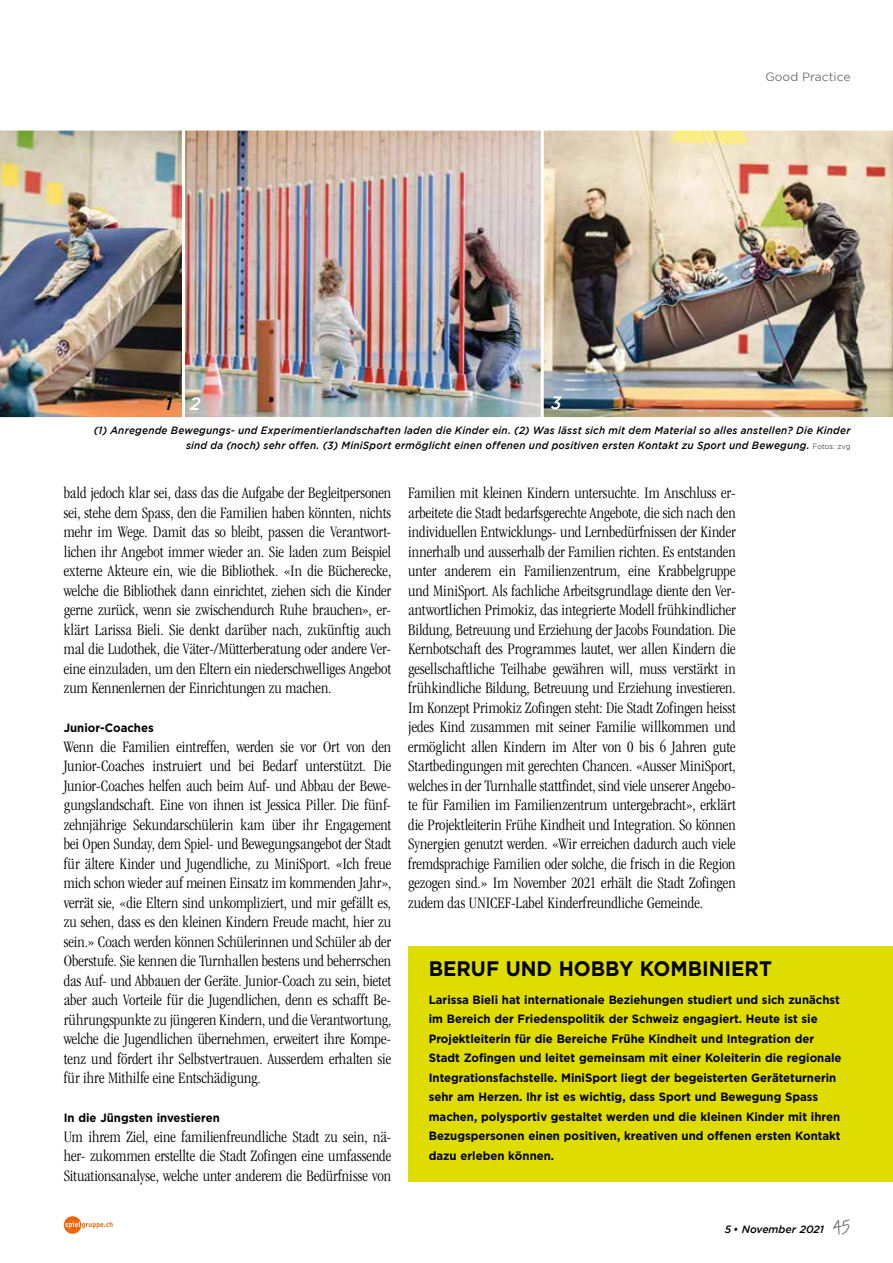
<style>
.page{position:relative;width:893px;height:1263px;background:#fff}
.page>*{position:absolute;margin:0;border:0;box-sizing:border-box;transform-origin:0 0}
.t1{font:700 21px "Gotham";color:#000;scale:.95 1}
.t2{font:italic 500 18px "Gotham";color:#000;scale:.95 1}
.t3{font:italic 500 18px "Gotham";color:#fff;scale:.95 1}
.t4{font:300 condensed 16.5px/19.5px "Garamond";color:#000;text-align:justify}
.t5{font:700 12px/19.5px "Gotham";color:#000;scale:.95 1}
.t6{font:12px "Gotham";color:#706f6f}
.t7{font:italic 500 10.5px/15px "Gotham";letter-spacing:.02em;color:#000;text-align:right;scale:.95 1}
.t8{font:italic 500 10.5px "Gotham";color:#000}
.s1{color:#fff}
.s2{font-weight:300;font-style:normal;font-size:7.5px}
.s3{font-family:"Rockford";font-weight:400;font-style:normal;font-size:18px;color:#706f6f}
</style>
<div class="page">
<div style="left:408px;top:947px;width:485px;height:235px;background:#dedc00"></div>
<img style="left:544px;top:130px;width:349px;height:288px">
<img style="left:185px;top:132px;width:355px;height:284px">
<div style="left:181px;top:128px;width:363px;height:292px;border:3px solid #fff"></div>
<img style="left:0;top:128px;width:185px;height:292px">
<div style="left:64px;top:1216px;width:17px;height:18px;background:#ec6608;border-radius:50%"></div>
<svg style="left:65px;top:1221px;width:48px;height:7px"></svg>
<p class="t2" style="left:165px;top:393px;width:39px">1 <span class="s1">2</span></p>
<p class="t3" style="left:551px;top:392px;width:12px">3</p>
<p class="t6" style="left:765px;top:70px;width:86px">Good Practice</p>
<p class="t7" style="left:94px;top:422px;width:798px">(1) Anregende Bewegungs- und Experimentierlandschaften laden die Kinder ein. (2) Was lässt sich mit dem Material so alles anstellen? Die Kinder sind da (noch) sehr offen. (3) MiniSport ermöglicht einen offenen und positiven ersten Kontakt zu Sport und Bewegung. <span class="s2">Fotos: zvg</span></p>
<p class="t4" style="left:64px;top:483px;width:329px">bald jedoch klar sei, dass das die Aufgabe der Begleitpersonen sei, stehe dem Spass, den die Familien haben könnten, nichts mehr im Wege. Damit das so bleibt, passen die Verantwort&shy;lichen ihr Angebot immer wieder an. Sie laden zum Beispiel externe Akteure ein, wie die Bibliothek. «In die Bücherecke, welche die Bibliothek dann einrichtet, ziehen sich die Kinder gerne zurück, wenn sie zwischendurch Ruhe brauchen», er&shy;klärt Larissa Bieli. Sie denkt darüber nach, zukünftig auch mal die Ludothek, die Väter-/Mütterberatung oder andere Ver&shy;eine einzuladen, um den Eltern ein niederschwelliges Angebot zum Kennenlernen der Einrichtungen zu machen.</p>
<p class="t5" style="left:64px;top:718px;width:96px">Junior-Coaches</p>
<p class="t4" style="left:64px;top:737px;width:329px">Wenn die Familien eintreffen, werden sie vor Ort von den Junior-Coaches instruiert und bei Bedarf unterstützt. Die Junior-Coaches helfen auch beim Auf- und Abbau der Bewe&shy;gungslandschaft. Eine von ihnen ist Jessica Piller. Die fünf&shy;zehnjährige Sekundarschülerin kam über ihr Engagement bei Open Sunday, dem Spiel- und Bewegungsangebot der Stadt für ältere Kinder und Jugendliche, zu MiniSport. «Ich freue mich schon wieder auf meinen Einsatz im kommenden Jahr», verrät sie, «die Eltern sind unkompliziert, und mir gefällt es, zu sehen, dass es den kleinen Kindern Freude macht, hier zu sein.» Coach werden können Schülerinnen und Schüler ab der Oberstufe. Sie kennen die Turnhallen bestens und beherrschen das Auf- und Abbauen der Geräte. Junior-Coach zu sein, bietet aber auch Vorteile für die Jugendlichen, denn es schafft Be&shy;rührungspunkte zu jüngeren Kindern, und die Verantwortung, welche die Jugendlichen übernehmen, erweitert ihre Kompe&shy;tenz und fördert ihr Selbstvertrauen. Ausserdem erhalten sie für ihre Mithilfe eine Entschädigung.</p>
<p class="t5" style="left:64px;top:1108px;width:166px">In die Jüngsten investieren</p>
<p class="t4" style="left:64px;top:1127px;width:329px">Um ihrem Ziel, eine familienfreundliche Stadt zu sein, nä&shy;her- zukommen erstellte die Stadt Zofingen eine umfassende Situationsanalyse, welche unter anderem die Bedürfnisse von</p>
<p class="t4" style="left:408px;top:483px;width:329px">Familien mit kleinen Kindern untersuchte. Im Anschluss er&shy;arbeitete die Stadt bedarfsgerechte Angebote, die sich nach den individuellen Entwicklungs- und Lernbedürfnissen der Kinder innerhalb und ausserhalb der Familien richten. Es entstanden unter anderem ein Familienzentrum, eine Krabbelgruppe und MiniSport. Als fachliche Arbeitsgrundlage diente den Ver&shy;antwortlichen Primokiz, das integrierte Modell frühkindlicher Bildung, Betreuung und Erziehung der Jacobs Foundation. Die Kernbotschaft des Programmes lautet, wer allen Kindern die gesellschaftliche Teilhabe gewähren will, muss verstärkt in frühkindliche Bildung, Betreuung und Erziehung investieren.<br>Im Konzept Primokiz Zofingen steht: Die Stadt Zofingen heisst jedes Kind zusammen mit seiner Familie willkommen und ermöglicht allen Kindern im Alter von 0 bis 6 Jahren gute Startbedingungen mit gerechten Chancen. «Ausser MiniSport, welches in der Turnhalle stattfindet, sind viele unserer Angebo&shy;te für Familien im Familienzentrum untergebracht», erklärt die Projektleiterin Frühe Kindheit und Integration. So können Synergien genutzt werden. «Wir erreichen dadurch auch viele fremdsprachige Familien oder solche, die frisch in die Region gezogen sind.» Im November 2021 erhält die Stadt Zofingen zudem das UNICEF-Label Kinderfreundliche Gemeinde.</p>
<p class="t1" style="left:429px;top:956px;width:363px">BERUF UND HOBBY KOMBINIERT</p>
<p class="t5" style="left:429px;top:989px;width:436px">Larissa Bieli hat internationale Beziehungen studiert und sich zunächst im Bereich der Friedenspolitik der Schweiz engagiert. Heute ist sie Projektleiterin für die Bereiche Frühe Kindheit und Integration der Stadt Zofingen und leitet gemeinsam mit einer Koleiterin die regionale Integrationsfachstelle. MiniSport liegt der begeisterten Geräteturnerin sehr am Herzen. Ihr ist es wichtig, dass Sport und Bewegung Spass machen, polysportiv gestaltet werden und die kleinen Kinder mit ihren Bezugspersonen einen positiven, kreativen und offenen ersten Kontakt dazu erleben können.</p>
<p class="t8" style="left:725px;top:1223px;width:127px">5 • November 2021 <span class="s3">45</span></p>
</div>
